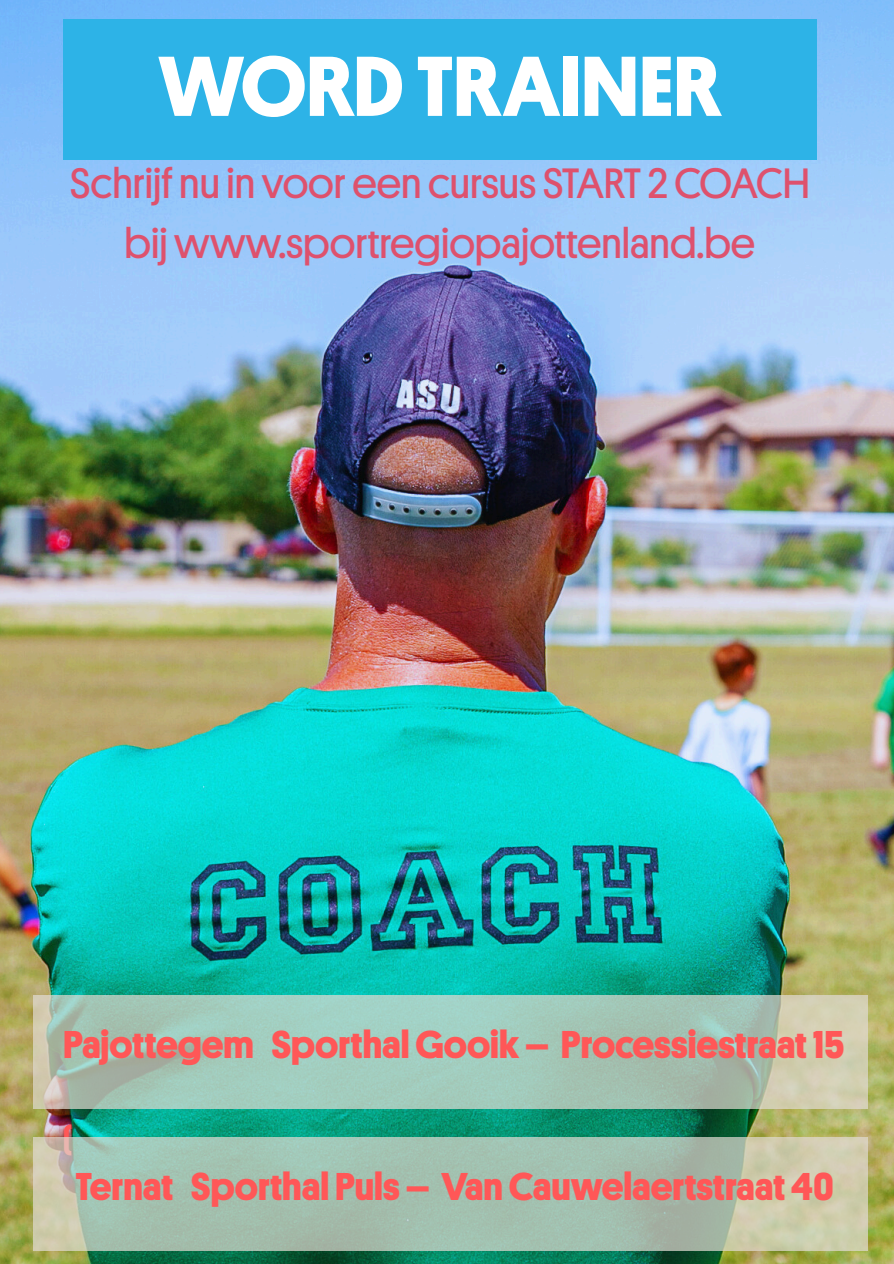
<style>
.page{position:relative;width:894px;height:1264px;background:#fff}
.page>*{position:absolute;margin:0;border:0;box-sizing:border-box;transform-origin:0 0}
.t1{font:700 85.5px "Platform";color:#fff}
.t2{font:42.75px/59.7px "Platform";color:#de516d;text-align:center}
.t3{font:700 39px "Platform";color:#ff5757}
.t4{font:700 31.5px "Platform";color:#ff5757}
</style>
<div class="page">
<img style="left:0;top:0;width:893px;height:1263px">
<div style="left:63px;top:19px;width:753px;height:140px;background:#2db3e7"></div>
<svg style="left:33px;top:995px;width:834px;height:113px;background:#a9c7b6"></svg>
<svg style="left:33px;top:1137px;width:834px;height:113px;background:#abc1ae"></svg>
<p class="t1" style="left:159px;top:45px;width:563px">WORD TRAINER</p>
<p class="t2" style="left:70px;top:154px;width:741px">Schrijf nu in voor een cursus START 2COACH bij www.sportregiopajottenland.be</p>
<h1 class="t3" style="left:63px;top:1026px;width:782px">Pajottegem Sporthal Gooik– Processiestraat15</h1>
<h3 class="t4" style="left:63px;top:1123px;width:10px">(</h3>
<p class="t3" style="left:75px;top:1167px;width:759px">Ternat Sporthal Puls– VanCauwelaertstraat 40</p>
</div>
